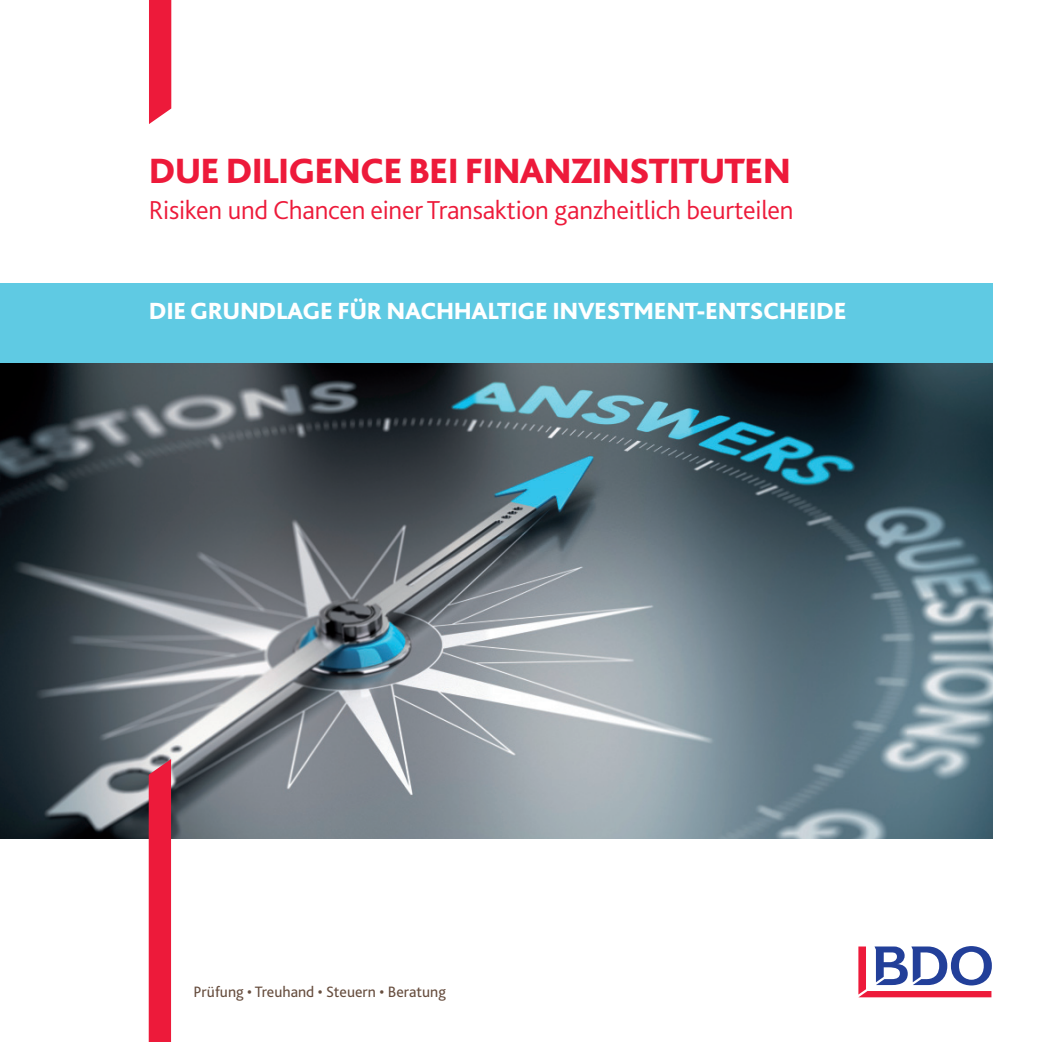
<style>
.page{position:relative;width:1042px;height:1042px;background:#fff}
.page>*{position:absolute;margin:0;border:0;box-sizing:border-box;transform-origin:0 0}
.t1{font:800 36.75px "Bliss Pro";letter-spacing:-.025em;color:#ed1a3a}
.t2{font:300 27.12px "Bliss Pro";letter-spacing:-.01em;color:#ed1a3a}
.t3{font:800 24.5px "Bliss Pro";letter-spacing:-.015em;color:#fff}
.t4{font:15.75px "Bliss Pro";color:#674e3f}
</style>
<div class="page">
<img style="left:0;top:362px;width:992px;height:476px">
<div style="left:0;top:283px;width:992px;height:79px;background:#5fcae3"></div>
<svg style="left:858px;top:946px;width:134px;height:51px"></svg>
<div style="left:149px;top:0;width:22px;height:124px;background:#ed1a3a"></div>
<div style="left:149px;top:759px;width:22px;height:283px;background:#ed1a3a"></div>
<h1 class="t1" style="left:149px;top:157px;width:644px">DUE DILIGENCE BEI FINANZINSTITUTEN</h1>
<p class="t2" style="left:149px;top:200px;width:646px">Risiken und Chancen einer Transaktion ganzheitlich beurteilen</p>
<p class="t3" style="left:149px;top:301px;width:699px">DIE GRUNDLAGE FÜR NACHHALTIGE INVESTMENT-ENTSCHEIDE</p>
<p class="t4" style="left:193px;top:986px;width:254px">Prüfung • Treuhand • Steuern • Beratung</p>
</div>
